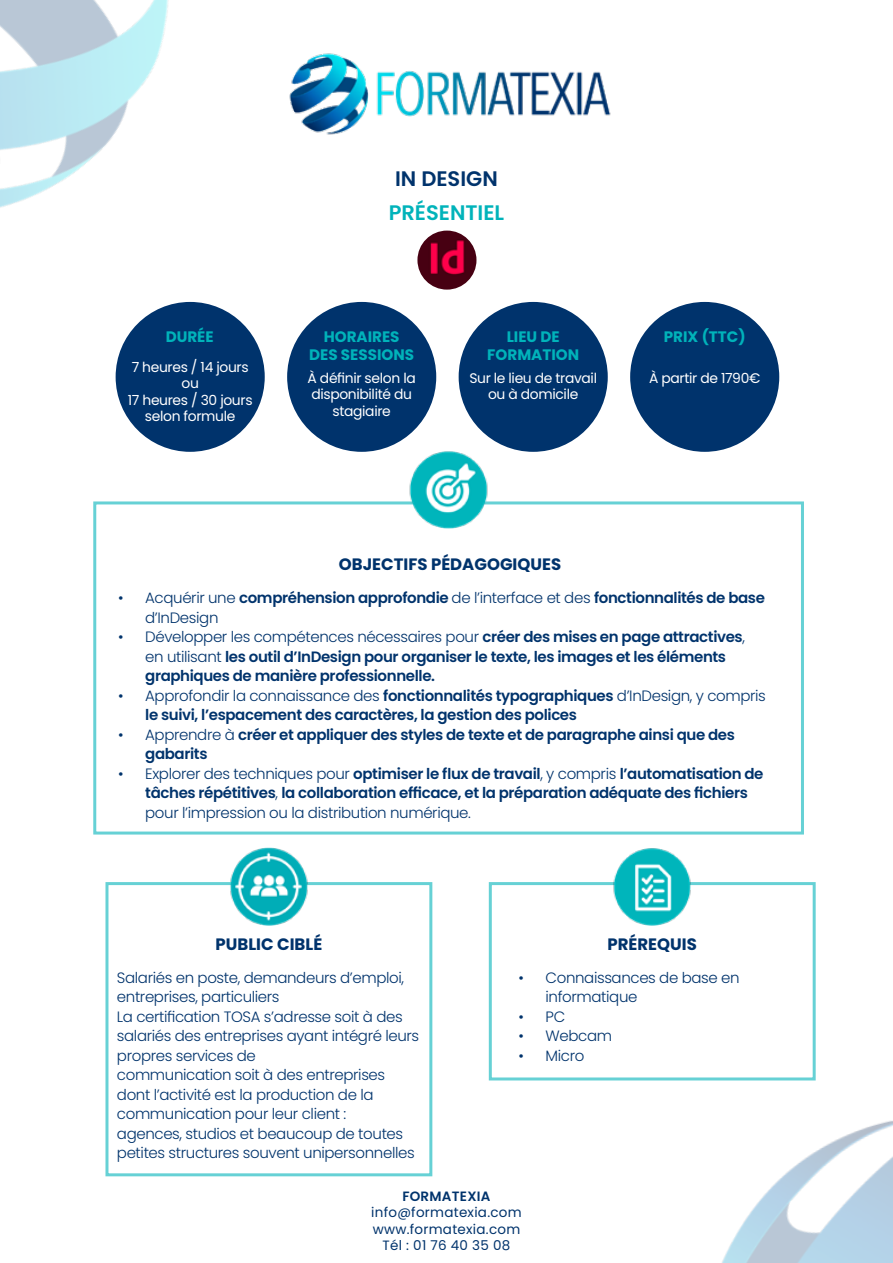
<style>
.page{position:relative;width:893px;height:1263px;background:#fff}
.page>*{position:absolute;margin:0;border:0;box-sizing:border-box;transform-origin:0 0}
.t1{font:600 21px "Poppins";color:#00b3ba}
.t2{font:600 21px "Poppins";color:#00336c}
.t3{font:700 16.5px "Poppins";color:#00336c}
.t4{font:700 15.15px/18.1px "Poppins";color:#00b3ba;text-align:center}
.t5{font:600 15px/19.5px "Poppins";letter-spacing:-.025em;color:#00336c}
.t6{font:300 15px/19.5px "Poppins";letter-spacing:-.025em;color:#00336c}
.t7{font:13.95px/16.4px "Poppins";letter-spacing:-.025em;color:#fff;text-align:center}
.t8{font:13.5px/16.5px "Poppins";letter-spacing:.02em;color:#00336c;text-align:center}
.t9{font:600 13.5px "Poppins";letter-spacing:.02em;color:#00336c}
.s1{font-weight:300}
</style>
<div class="page">
<img style="left:0;top:0;width:168px;height:208px">
<img style="left:722px;top:1121px;width:171px;height:142px">
<div style="left:93px;top:501px;width:711px;height:333px;background:#fff;border:3px solid #66d1d5"></div>
<img style="left:406px;top:451px;width:85px;height:78px">
<div style="left:105px;top:882px;width:327px;height:294px;background:#fff;border:3px solid #66d1d5"></div>
<div style="left:489px;top:882px;width:327px;height:198px;background:#fff;border:3px solid #66d1d5"></div>
<img style="left:289px;top:53px;width:322px;height:82px">
<div style="left:116px;top:302px;width:149px;height:150px;background:#00336c;border-radius:50%"></div>
<div style="left:287px;top:302px;width:149px;height:150px;background:#00336c;border-radius:50%"></div>
<div style="left:459px;top:302px;width:149px;height:150px;background:#00336c;border-radius:50%"></div>
<div style="left:630px;top:302px;width:149px;height:150px;background:#00336c;border-radius:50%"></div>
<img style="left:227px;top:847px;width:84px;height:78px">
<img style="left:610px;top:848px;width:84px;height:77px">
<img style="left:417px;top:231px;width:59px;height:59px;border-radius:30px">
<p class="t4" style="left:166px;top:328px;width:49px">DURÉE</p>
<p class="t7" style="left:128px;top:359px;width:126px">7 heures / 14 jours ou<br>17 heures / 30 jours selon formule</p>
<h1 class="t2" style="left:395px;top:166px;width:104px">IN DESIGN</h1>
<h1 class="t1" style="left:389px;top:200px;width:117px">PRÉSENTIEL</h1>
<p class="t4" style="left:309px;top:327px;width:106px">HORAIRES<br>DES SESSIONS</p>
<p class="t4" style="left:487px;top:327px;width:93px">LIEU DE<br>FORMATION</p>
<p class="t4" style="left:664px;top:327px;width:83px">PRIX (TTC)</p>
<p class="t7" style="left:308px;top:370px;width:110px">À définir selon la disponibilité du stagiaire</p>
<p class="t7" style="left:469px;top:370px;width:129px">Sur le lieu de travail ou à domicile</p>
<p class="t7" style="left:649px;top:370px;width:113px">À partir de 1790€</p>
<p class="t3" style="left:339px;top:554px;width:224px">OBJECTIFS PÉDAGOGIQUES</p>
<p class="t5" style="left:145px;top:588px;width:621px;text-indent:-27px"><span class="s1">• Acquérir une</span> compréhension approfondie <span class="s1">de l’interface et des</span> fonctionnalités de base <span class="s1">d’InDesign</span></p>
<p class="t5" style="left:145px;top:627px;width:601px;text-indent:-27px"><span class="s1">• Développer les compétences nécessaires pour</span> créer des mises en page attractives<span class="s1">, en utilisant</span> les outil d’InDesign pour organiser le texte, les images et les éléments graphiques de manière professionnelle.</p>
<p class="t5" style="left:145px;top:686px;width:622px;text-indent:-27px"><span class="s1">• Approfondir la connaissance des</span> fonctionnalités typographiques <span class="s1">d’InDesign, y compris </span>le suivi, l’espacement des caractères, la gestion des polices</p>
<p class="t5" style="left:145px;top:725px;width:591px;text-indent:-27px"><span class="s1">• Apprendre à</span> créer et appliquer des styles de texte et de paragraphe ainsi que des gabarits</p>
<p class="t5" style="left:145px;top:764px;width:620px;text-indent:-27px"><span class="s1">• Explorer des techniques pour</span> optimiser le flux de travail<span class="s1">, y compris</span> l’automatisation de tâches répétitives<span class="s1">,</span> la collaboration efficace, et la préparation adéquate des fichiers <span class="s1">pour l’impression ou la distribution numérique.</span></p>
<p class="t3" style="left:216px;top:934px;width:108px">PUBLIC CIBLÉ</p>
<p class="t6" style="left:117px;top:968px;width:304px">Salariés en poste, demandeurs d’emploi, entreprises, particuliers<br>La certification TOSA s’adresse soit à des salariés des entreprises ayant intégré leurs propres services de<br>communication soit à des entreprises dont l’activité est la production de la communication pour leur client :<br>agences, studios et beaucoup de toutes petites structures souvent unipersonnelles</p>
<p class="t3" style="left:608px;top:934px;width:91px">PRÉREQUIS</p>
<p class="t6" style="left:546px;top:968px;width:196px;text-indent:-27px">• Connaissances de base en informatique</p>
<p class="t6" style="left:519px;top:1007px;width:48px">• PC</p>
<p class="t6" style="left:519px;top:1026px;width:95px">• Webcam</p>
<p class="t6" style="left:519px;top:1046px;width:67px">• Micro</p>
<p class="t9" style="left:402px;top:1188px;width:90px">FORMATEXIA</p>
<p class="t8" style="left:371px;top:1204px;width:152px">info@formatexia.com www.formatexia.com<br>Tél : 01 76 40 35 08</p>
</div>
